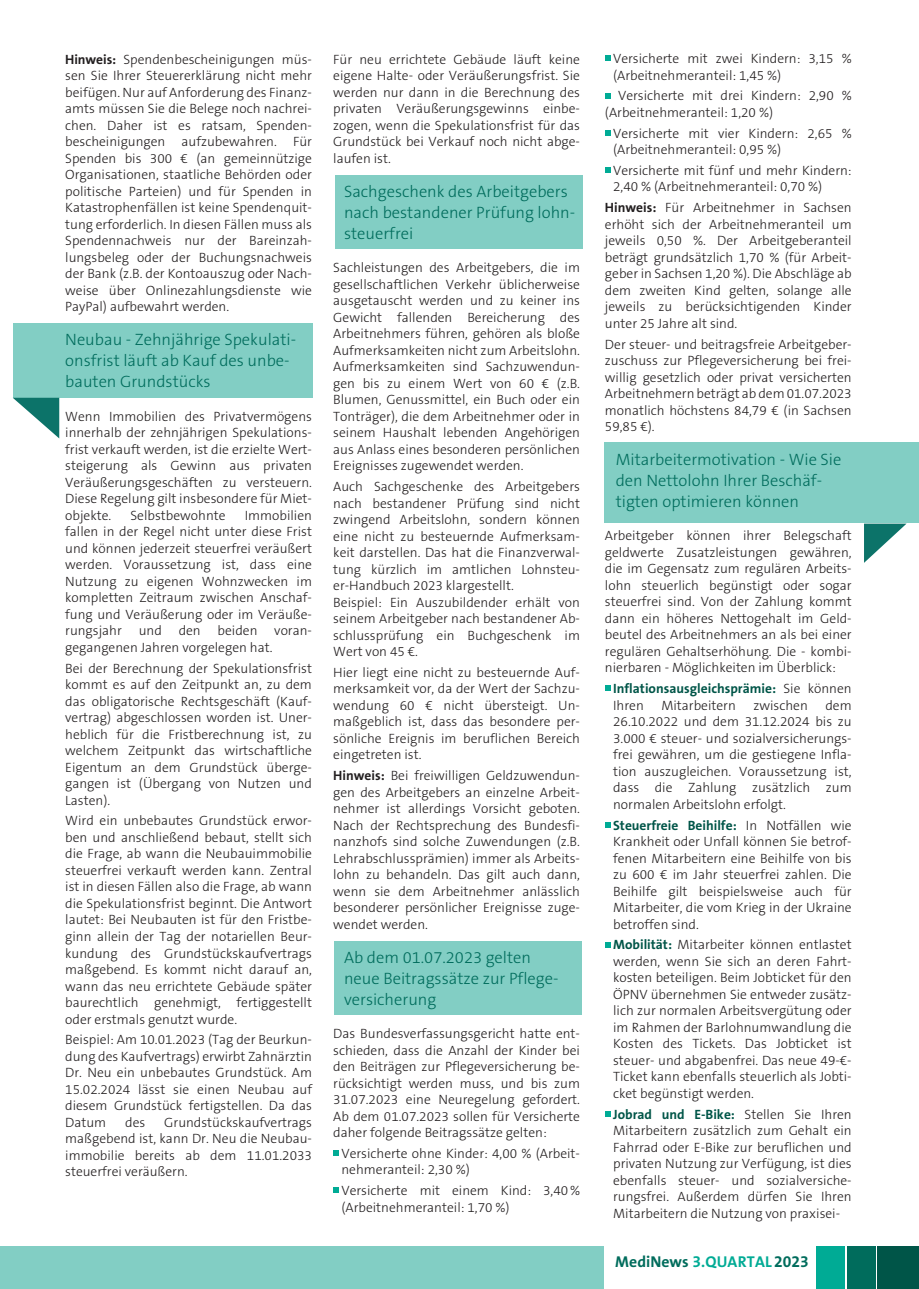
<style>
.page{position:relative;width:919px;height:1289px;background:#fff}
.page>*{position:absolute;margin:0;border:0;box-sizing:border-box;transform-origin:0 0}
.t1{font:300 16.5px/21px "The Sans B W3";color:#006c5c}
.t2{font:700 15.75px "The Sans B W7";letter-spacing:.005em;color:#006c5c}
.t3{font:300 13.5px/16.5px "The Sans B W3";color:#231f20;text-align:justify}
.t4{font:700 13.5px "The Sans B W7";color:#005548}
.s1{font-family:"The Sans B W7";font-weight:700}
.s2{font-family:"The Sans B W3";font-weight:300;color:#231f20}
.s3{font-family:"The Sans B W7";font-weight:700;color:#005548}
.s4{color:#00ab95}
</style>
<div class="page">
<svg style="left:864px;top:523px;width:42px;height:40px"></svg>
<div style="left:605px;top:442px;width:313px;height:81px;background:#82cec4"></div>
<div style="left:13px;top:323px;width:300px;height:75px;background:#82cec4"></div>
<div style="left:335px;top:175px;width:248px;height:74px;background:#82cec4"></div>
<div style="left:334px;top:940px;width:247px;height:74px;background:#82cec4"></div>
<div style="left:0;top:1246px;width:603px;height:42px;background:#82cec4"></div>
<div style="left:847px;top:1246px;width:28px;height:42px;background:#006c5c"></div>
<div style="left:877px;top:1246px;width:41px;height:42px;background:#005548"></div>
<div style="left:816px;top:1246px;width:28px;height:42px;background:#00ab95"></div>
<svg style="left:333px;top:1150px;width:6px;height:5px"></svg>
<svg style="left:333px;top:1187px;width:6px;height:6px"></svg>
<svg style="left:605px;top:55px;width:5px;height:6px"></svg>
<svg style="left:605px;top:93px;width:5px;height:5px"></svg>
<svg style="left:605px;top:130px;width:5px;height:6px"></svg>
<svg style="left:605px;top:167px;width:5px;height:6px"></svg>
<svg style="left:605px;top:685px;width:5px;height:6px"></svg>
<svg style="left:605px;top:822px;width:5px;height:5px"></svg>
<svg style="left:605px;top:942px;width:5px;height:5px"></svg>
<svg style="left:605px;top:1111px;width:5px;height:5px"></svg>
<svg style="left:13px;top:398px;width:46px;height:40px"></svg>
<p class="t3" style="left:65px;top:51px;width:248px"><span class="s1">Hinweis:</span> Spendenbescheinigungen müs&shy;sen Sie Ihrer Steuererklärung nicht mehr beifügen. Nur auf Anforderung des Finanz&shy;amts müssen Sie die Belege noch nachrei&shy;chen. Daher ist es ratsam, Spenden&shy;bescheinigungen aufzubewahren. Für Spenden bis 300 € (an gemeinnützige Organisationen, staatliche Behörden oder politische Parteien) und für Spenden in Katastrophenfällen ist keine Spendenquit&shy;tung erforderlich. In diesen Fällen muss als Spendennachweis nur der Bareinzah&shy;lungsbeleg oder der Buchungsnachweis der Bank (z.B. der Kontoauszug oder Nach&shy;weise über Onlinezahlungsdienste wie PayPal) aufbewahrt werden.</p>
<p class="t1" style="left:65px;top:329px;width:232px">Neubau - Zehnjährige Spekulati&shy;onsfrist läuft ab Kauf des unbe&shy;bauten Grundstücks</p>
<p class="t3" style="left:65px;top:408px;width:248px">Wenn Immobilien des Privatvermögens innerhalb der zehnjährigen Spekulations&shy;frist verkauft werden, ist die erzielte Wert&shy;steigerung als Gewinn aus privaten Veräußerungsgeschäften zu versteuern.<br>Diese Regelung gilt insbesondere für Miet&shy;objekte.</p>
<p class="t3" style="left:65px;top:507px;width:248px;text-indent:179px">Immobilien fallen in der Regel nicht unter diese Frist und können jederzeit steuerfrei veräußert werden. Voraussetzung ist, dass eine Nutzung zu eigenen Wohnzwecken im kompletten Zeitraum zwischen Anschaf&shy;fung und Veräußerung oder im Veräuße&shy;rungsjahr und den beiden voran&shy;gegangenen Jahren vorgelegen hat.</p>
<p class="t3" style="left:65px;top:660px;width:248px">Bei der Berechnung der Spekulationsfrist kommt es auf den Zeitpunkt an, zu dem das obligatorische Rechtsgeschäft (Kauf&shy;vertrag) abgeschlossen worden ist. Uner&shy;heblich für die Fristberechnung ist, zu welchem Zeitpunkt das wirtschaftliche Eigentum an dem Grundstück überge&shy;gangen ist (Übergang von Nutzen und Lasten).</p>
<p class="t3" style="left:65px;top:812px;width:248px">Wird ein unbebautes Grundstück erwor&shy;ben und anschließend bebaut, stellt sich die Frage, ab wann die Neubauimmobilie steuerfrei verkauft werden kann. Zentral ist in diesen Fällen also die Frage, ab wann die Spekulationsfrist beginnt. Die Antwort lautet: Bei Neubauten ist für den Fristbe&shy;ginn allein der Tag der notariellen Beur&shy;kundung des Grundstückskaufvertrags maßgebend. Es kommt nicht darauf an, wann das neu errichtete Gebäude später baurechtlich genehmigt, fertiggestellt oder erstmals genutzt wurde.</p>
<p class="t3" style="left:65px;top:1031px;width:248px">Beispiel: Am 10.01.2023 (Tag der Beurkun&shy;dung des Kaufvertrags) erwirbt Zahnärztin Dr. Neu ein unbebautes Grundstück. Am 15.02.2024 lässt sie einen Neubau auf diesem Grundstück fertigstellen. Da das Datum</p>
<p class="t3" style="left:130px;top:507px;width:97px">Selbstbewohnte</p>
<p class="t3" style="left:65px;top:1114px;width:248px;text-indent:99px">Grundstückskaufvertrags maßgebend ist, kann Dr. Neu die Neubau&shy;immobilie bereits ab dem 11.01.2033 steuerfrei veräußern.</p>
<p class="t3" style="left:125px;top:1114px;width:22px">des</p>
<p class="t3" style="left:333px;top:51px;width:248px">Für neu errichtete Gebäude läuft keine eigene Halte- oder Veräußerungsfrist. Sie werden nur dann in die Berechnung des privaten Veräußerungsgewinns einbe&shy;zogen, wenn die Spekulationsfrist für das Grundstück bei Verkauf noch nicht abge&shy;laufen ist.</p>
<p class="t1" style="left:344px;top:181px;width:233px">Sachgeschenk des Arbeitgebers nach bestandener Prüfung lohn&shy;steuerfrei</p>
<p class="t3" style="left:333px;top:259px;width:248px">Sachleistungen des Arbeitgebers, die im gesellschaftlichen Verkehr üblicherweise ausgetauscht werden und zu keiner ins Gewicht fallenden Bereicherung des Arbeitnehmers führen, gehören als bloße Aufmerksamkeiten nicht zum Arbeitslohn.<br>Aufmerksamkeiten sind Sachzuwendun&shy;gen bis zu einem Wert von 60 € (z.B.<br>Blumen, Genussmittel, ein Buch oder ein Tonträger), die dem Arbeitnehmer oder in seinem Haushalt lebenden Angehörigen aus Anlass eines besonderen persönlichen Ereignisses zugewendet werden.</p>
<p class="t3" style="left:333px;top:478px;width:248px;text-align:left">Auch Sachgeschenke des Arbeitgebers nach bestandener Prüfung sind nicht zwingend Arbeitslohn, sondern können eine nicht zu besteuernde Aufmerksam&shy;keit darstellen. Das hat die Finanzverwal&shy;tung kürzlich im amtlichen Lohnsteu&shy;er-Handbuch 2023 klargestellt.<br>Beispiel: Ein Auszubildender erhält von seinem Arbeitgeber nach bestandener Ab&shy;schlussprüfung ein Buchgeschenk im Wert von 45 €.</p>
<p class="t3" style="left:333px;top:664px;width:248px">Hier liegt eine nicht zu besteuernde Auf&shy;merksamkeit vor, da der Wert der Sachzu&shy;wendung 60 € nicht übersteigt. Un&shy;maßgeblich ist, dass das besondere per&shy;sönliche Ereignis im beruflichen Bereich eingetreten ist.</p>
<p class="t3" style="left:333px;top:767px;width:248px"><span class="s1">Hinweis:</span> Bei freiwilligen Geldzuwendun&shy;gen des Arbeitgebers an einzelne Arbeit&shy;nehmer ist allerdings Vorsicht geboten.<br>Nach der Rechtsprechung des Bundesfi&shy;nanzhofs sind solche Zuwendungen (z.B.<br>Lehrabschlussprämien) immer als Arbeits&shy;lohn zu behandeln. Das gilt auch dann, wenn sie dem Arbeitnehmer anlässlich besonderer persönlicher Ereignisse zuge&shy;wendet werden.</p>
<p class="t1" style="left:344px;top:946px;width:216px">Ab dem 01.07.2023 gelten neue Beitragssätze zur Pflege&shy;versicherung</p>
<p class="t3" style="left:333px;top:1025px;width:248px">Das Bundesverfassungsgericht hatte ent&shy;schieden, dass die Anzahl der Kinder bei den Beiträgen zur Pflegeversicherung be&shy;rücksichtigt werden muss, und bis zum 31.07.2023 eine Neuregelung gefordert.<br>Ab dem 01.07.2023 sollen für Versicherte daher folgende Beitragssätze gelten:</p>
<p class="t3" style="left:341px;top:1145px;width:240px">Versicherte ohne Kinder: 4,00 % (Arbeit&shy;nehmeranteil: 2,30 %)</p>
<p class="t3" style="left:341px;top:1182px;width:240px">Versicherte mit einem Kind: 3,40 % (Arbeitnehmeranteil: 1,70 %)</p>
<p class="t3" style="left:613px;top:50px;width:240px">Versicherte mit zwei Kindern: 3,15 % (Arbeitnehmeranteil: 1,45 %)</p>
<p class="t3" style="left:605px;top:88px;width:248px;text-indent:13px">Versicherte mit drei Kindern: 2,90 % (Arbeitnehmeranteil: 1,20 %)</p>
<p class="t3" style="left:613px;top:125px;width:240px">Versicherte mit vier Kindern: 2,65 % (Arbeitnehmeranteil: 0,95 %)</p>
<p class="t3" style="left:613px;top:162px;width:240px">Versicherte mit fünf und mehr Kindern:<br>2,40 % (Arbeitnehmeranteil: 0,70 %)</p>
<p class="t3" style="left:605px;top:199px;width:248px"><span class="s1">Hinweis:</span> Für Arbeitnehmer in Sachsen erhöht sich der Arbeitnehmeranteil um jeweils 0,50 %. Der Arbeitgeberanteil beträgt grundsätzlich 1,70 % (für Arbeit&shy;geber in Sachsen 1,20 %). Die Abschläge ab dem zweiten Kind gelten, solange alle jeweils zu berücksichtigenden Kinder unter 25 Jahre alt sind.</p>
<p class="t3" style="left:605px;top:336px;width:248px">Der steuer- und beitragsfreie Arbeitgeber&shy;zuschuss zur Pflegeversicherung bei frei&shy;willig gesetzlich oder privat versicherten Arbeitnehmern beträgt ab dem 01.07.2023 monatlich höchstens 84,79 € (in Sachsen 59,85 €).</p>
<p class="t1" style="left:615px;top:449px;width:227px">Mitarbeitermotivation - Wie Sie den Nettolohn Ihrer Beschäf&shy;tigten optimieren können</p>
<p class="t3" style="left:605px;top:527px;width:248px">Arbeitgeber können ihrer Belegschaft geldwerte Zusatzleistungen gewähren, die im Gegensatz zum regulären Arbeits&shy;lohn steuerlich begünstigt oder sogar steuerfrei sind. Von der Zahlung kommt dann ein höheres Nettogehalt im Geld&shy;beutel des Arbeitnehmers an als bei einer regulären Gehaltserhöhung. Die - kombi&shy;nierbaren - Möglichkeiten im Überblick:</p>
<p class="t4" style="left:613px;top:680px;width:240px">Inflationsausgleichsprämie: <span class="s2">Sie können</span></p>
<p class="t3" style="left:613px;top:697px;width:32px">Ihren</p>
<p class="t3" style="left:661px;top:697px;width:76px">Mitarbeitern</p>
<p class="t3" style="left:753px;top:697px;width:56px">zwischen</p>
<p class="t3" style="left:613px;top:697px;width:240px;text-indent:212px">dem 26.10.2022 und dem 31.12.2024 bis zu 3.000 € steuer- und sozialversicherungs&shy;frei gewähren, um die gestiegene Infla&shy;tion auszugleichen. Voraussetzung ist, dass die Zahlung zusätzlich zum normalen Arbeitslohn erfolgt.</p>
<p class="t4" style="left:613px;top:816px;width:240px">Steuerfreie Beihilfe: <span class="s2">In Notfällen wie</span></p>
<p class="t3" style="left:613px;top:833px;width:240px">Krankheit oder Unfall können Sie betrof&shy;fenen Mitarbeitern eine Beihilfe von bis zu 600 € im Jahr steuerfrei zahlen. Die Beihilfe gilt beispielsweise auch für Mitarbeiter, die vom Krieg in der Ukraine betroffen sind.</p>
<p class="t3" style="left:613px;top:936px;width:240px"><span class="s3">Mobilität:</span> Mitarbeiter können entlastet werden, wenn Sie sich an deren Fahrt&shy;kosten beteiligen. Beim Jobticket für den ÖPNV übernehmen Sie entweder zusätz&shy;lich zur normalen Arbeitsvergütung oder im Rahmen der Barlohnumwandlung die Kosten des Tickets. Das Jobticket ist steuer- und abgabenfrei. Das neue 49-€- Ticket kann ebenfalls steuerlich als Jobti&shy;cket begünstigt werden.</p>
<p class="t4" style="left:613px;top:1105px;width:240px">Jobrad und E-Bike: <span class="s2">Stellen Sie Ihren</span></p>
<p class="t3" style="left:613px;top:1122px;width:240px">Mitarbeitern zusätzlich zum Gehalt ein Fahrrad oder E-Bike zur beruflichen und privaten Nutzung zur Verfügung, ist dies ebenfalls steuer- und sozialversiche&shy;rungsfrei. Außerdem dürfen Sie Ihren Mitarbeitern die Nutzung von praxisei-</p>
<p class="t2" style="left:615px;top:1251px;width:195px">MediNews <span class="s4">3.QUARTAL</span>2023</p>
</div>
